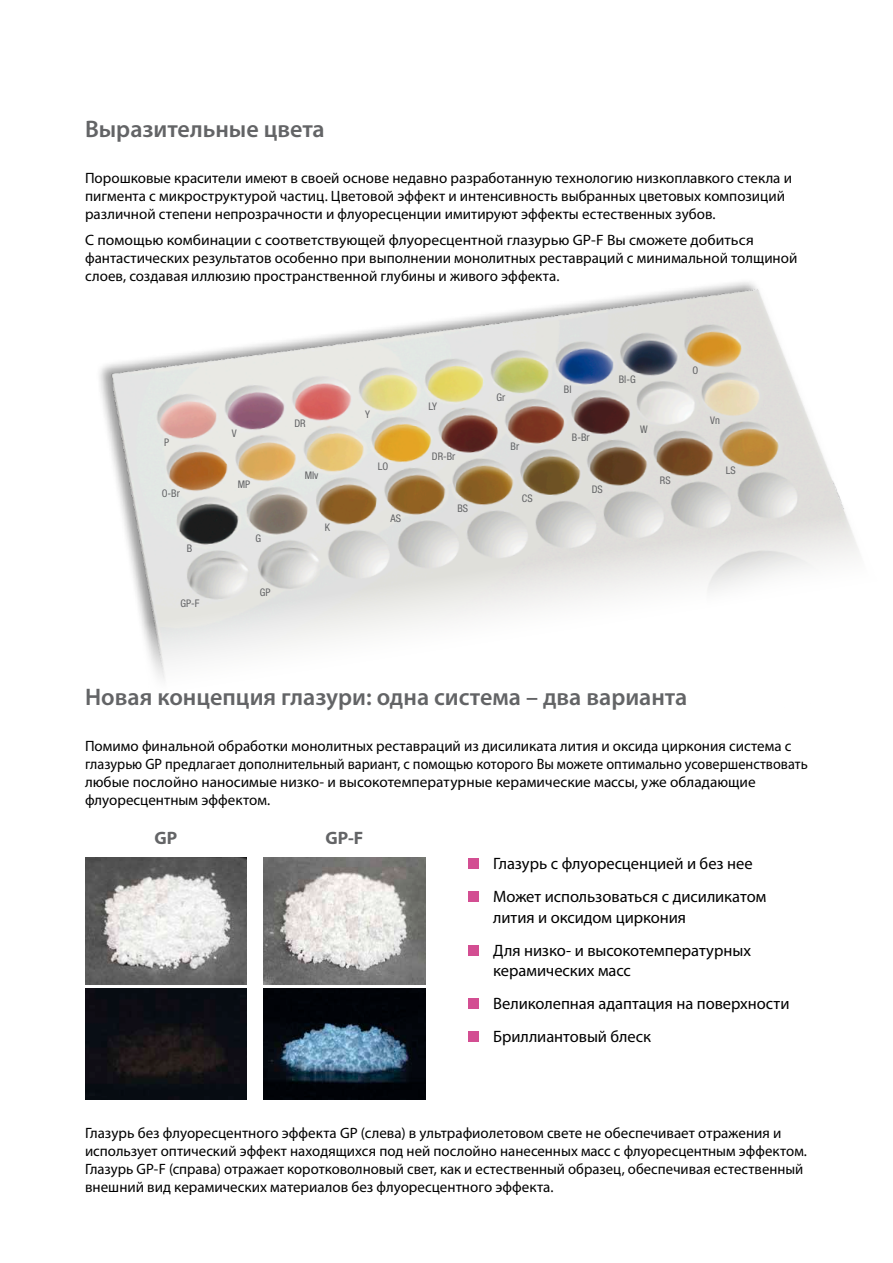
<style>
.page{position:relative;width:893px;height:1263px;background:#fff}
.page>*{position:absolute;margin:0;border:0;box-sizing:border-box;transform-origin:0 0}
.t1{font:600 24px "Myriad Pro";color:#636466}
.t2{font:700 18px "Myriad Pro";color:#636466}
.t3{font:16.5px/33px "Myriad Pro";letter-spacing:-.005em;color:#000}
.t4{font:15px/18px "Myriad Pro";color:#000}
.t5{font:15px/18px "Myriad Pro";color:#000;scale:1.04 1}
.t6{font:condensed 10.5px "Helvetica Neue LT Pro";color:#636466}
</style>
<div class="page">
<img style="left:264px;top:857px;width:161px;height:128px">
<img style="left:264px;top:989px;width:161px;height:110px">
<img style="left:85px;top:857px;width:162px;height:128px">
<img style="left:85px;top:989px;width:162px;height:110px">
<img style="left:99px;top:282px;width:743px;height:222px">
<svg style="left:120px;top:504px;width:739px;height:175px"></svg>
<div style="left:468px;top:859px;width:10px;height:10px;background:#d34e92"></div>
<div style="left:468px;top:892px;width:10px;height:10px;background:#d34e92"></div>
<div style="left:468px;top:945px;width:10px;height:10px;background:#d34e92"></div>
<div style="left:468px;top:998px;width:10px;height:11px;background:#d34e92"></div>
<div style="left:468px;top:1031px;width:10px;height:11px;background:#d34e92"></div>
<h1 class="t1" style="left:85px;top:113px;width:241px">Выразительные цвета</h1>
<p class="t4" style="left:85px;top:168px;width:708px">Порошковые красители имеют в своей основе недавно разработанную технологию низкоплавкого стекла и пигмента с микроструктурой частиц. Цветовой эффект и интенсивность выбранных цветовых композиций различной степени непрозрачности и флуоресценции имитируют эффекты естественных зубов.</p>
<p class="t5" style="left:85px;top:231px;width:686px">С помощью комбинации с соответствующей флуоресцентной глазурью GP-F Вы сможете добиться фантастических результатов особенно при выполнении монолитных реставраций с минимальной толщиной слоев, создавая иллюзию пространственной глубины и живого эффекта.</p>
<p class="t6" style="left:164px;top:436px;width:7px">P</p>
<p class="t6" style="left:162px;top:487px;width:20px">O-Br</p>
<p class="t6" style="left:187px;top:542px;width:7px">B</p>
<p class="t6" style="left:181px;top:597px;width:21px">GP-F</p>
<p class="t6" style="left:232px;top:427px;width:6px">V</p>
<p class="t6" style="left:238px;top:478px;width:14px">MP</p>
<p class="t6" style="left:255px;top:532px;width:7px">G</p>
<p class="t6" style="left:260px;top:586px;width:12px">GP</p>
<p class="t6" style="left:294px;top:417px;width:13px">DR</p>
<p class="t6" style="left:305px;top:469px;width:15px">MIv</p>
<p class="t6" style="left:325px;top:521px;width:7px">K</p>
<p class="t6" style="left:365px;top:408px;width:6px">Y</p>
<p class="t6" style="left:378px;top:460px;width:12px">LO</p>
<p class="t6" style="left:390px;top:512px;width:12px">AS</p>
<p class="t6" style="left:428px;top:400px;width:10px">LY</p>
<p class="t6" style="left:432px;top:450px;width:25px">DR-Br</p>
<p class="t6" style="left:457px;top:502px;width:12px">BS</p>
<p class="t6" style="left:497px;top:391px;width:10px">Gr</p>
<p class="t6" style="left:511px;top:440px;width:10px">Br</p>
<p class="t6" style="left:522px;top:492px;width:12px">CS</p>
<p class="t6" style="left:564px;top:383px;width:9px">Bl</p>
<p class="t6" style="left:572px;top:431px;width:19px">B-Br</p>
<p class="t6" style="left:592px;top:483px;width:13px">DS</p>
<p class="t6" style="left:619px;top:373px;width:18px">Bl-G</p>
<p class="t6" style="left:640px;top:423px;width:9px">W</p>
<p class="t6" style="left:660px;top:474px;width:12px">RS</p>
<p class="t6" style="left:692px;top:365px;width:7px">O</p>
<p class="t6" style="left:710px;top:414px;width:11px">Vn</p>
<p class="t6" style="left:726px;top:464px;width:11px">LS</p>
<h1 class="t1" style="left:85px;top:682px;width:604px">Новая концепция глазури: одна система – два варианта</h1>
<p class="t4" style="left:85px;top:737px;width:724px">Помимо финальной обработки монолитных реставраций из дисиликата лития и оксида циркония система с глазурью GP предлагает дополнительный вариант, с помощью которого Вы можете оптимально усовершенствовать любые послойно наносимые низко- и высокотемпературные керамические массы, уже обладающие флуоресцентным эффектом.</p>
<p class="t2" style="left:154px;top:826px;width:24px">GP</p>
<p class="t2" style="left:326px;top:826px;width:39px">GP-F</p>
<p class="t3" style="left:493px;top:847px;width:275px">Глазурь с флуоресценцией и без нее<br>Может использоваться с дисиликатом</p>
<p class="t3" style="left:493px;top:900px;width:259px">лития и оксидом циркония<br>Для низко- и высокотемпературных</p>
<p class="t3" style="left:493px;top:954px;width:298px">керамических масс<br>Великолепная адаптация на поверхности<br>Бриллиантовый блеск</p>
<p class="t4" style="left:85px;top:1124px;width:723px">Глазурь без флуоресцентного эффекта GP (слева) в ультрафиолетовом свете не обеспечивает отражения и использует оптический эффект находящихся под ней послойно нанесенных масс с флуоресцентным эффектом.<br>Глазурь GP-F (справа) отражает коротковолновый свет, как и естественный образец, обеспечивая естественный внешний вид керамических материалов без флуоресцентного эффекта.</p>
</div>
